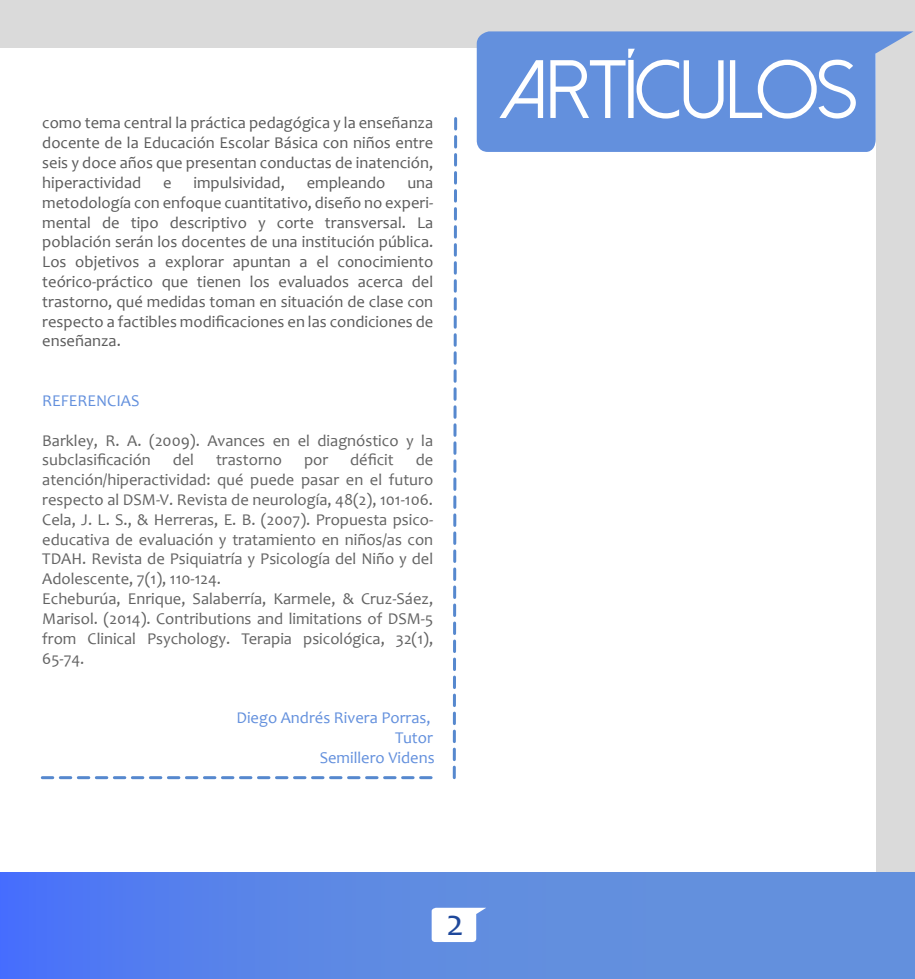
<style>
.page{position:relative;width:915px;height:979px;background:#fff}
.page>*{position:absolute;margin:0;border:0;box-sizing:border-box;transform-origin:0 0}
.t1{font:82.35px "Dolce Vita";color:#fff}
.t2{font:37.5px "Candara";color:#1f499b}
.t3{font:16.5px/19.8px "Candara";color:#5b5b5b;text-align:justify}
.t4{font:16.5px/19.8px "Candara";color:#636363}
.t5{font:16.5px/19.8px "Candara";color:#6390dd;text-align:right}
.s1{color:#666}
</style>
<div class="page">
<div style="left:0;top:0;width:914px;height:978px;background:#dadada"></div>
<div style="left:0;top:48px;width:875px;height:906px;background:#fff"></div>
<div style="left:0;top:872px;width:914px;height:106px;background:linear-gradient(to right,#5079f3,#6997d6)"></div>
<svg style="left:476px;top:31px;width:437px;height:121px;background:#6d96dc"></svg>
<svg style="left:431px;top:907px;width:55px;height:34px"></svg>
<svg style="left:42px;top:776px;width:389px;height:2px"></svg>
<svg style="left:452px;top:117px;width:6px;height:663px"></svg>
<p class="t3" style="left:42px;top:113px;width:392px">como tema central la práctica pedagógica y la enseñanza docente de la Educación Escolar Básica con niños entre seis y doce años que presentan conductas de inatención, hiperactividad</p>
<p class="t3" style="left:163px;top:172px;width:10px">e</p>
<p class="t3" style="left:193px;top:172px;width:93px">impulsividad,</p>
<p class="t3" style="left:306px;top:172px;width:80px">empleando</p>
<p class="t3" style="left:42px;top:172px;width:392px;text-indent:365px">una metodología con enfoque cuantitativo, diseño no experi&shy;mental de tipo descriptivo y corte transversal. La población serán los docentes de una institución pública.<br>Los objetivos a explorar apuntan a el conocimiento teórico-práctico que tienen los evaluados acerca del trastorno, qué medidas toman en situación de clase con respecto a factibles modificaciones en las condiciones de enseñanza.</p>
<p class="t5" style="left:42px;top:390px;width:99px">REFERENCIAS</p>
<p class="t4" style="left:42px;top:430px;width:392px">Barkley, R. A. (2009). Avances en el diagnóstico y la subclasificación</p>
<p class="t4" style="left:173px;top:450px;width:23px">del</p>
<p class="t4" style="left:216px;top:450px;width:67px">trastorno</p>
<p class="t4" style="left:304px;top:450px;width:26px">por</p>
<p class="t4" style="left:350px;top:450px;width:45px">déficit</p>
<p class="t4" style="left:42px;top:450px;width:392px;text-indent:373px">de atención/hiperactividad: qué puede pasar en el futuro respecto al DSM-V. Revista de neurología, 48(2), 101-106.<br>Cela, J. L. S., &amp; Herreras, E. B. (2007). Propuesta psico&shy;educativa de evaluación y tratamiento en niños/as con TDAH. Revista de Psiquiatría y Psicología del Niño y del Adolescente, 7(1), 110-124.<br>Echeburúa, Enrique, Salaberría, Karmele, &amp; Cruz-Sáez, Marisol. (2014). Contributions and limitations of DSM-5 from Clinical Psychology. Terapia psicológica, 32(1), 65-74<span class="s1">.</span></p>
<p class="t5" style="left:236px;top:707px;width:200px">Diego Andrés Rivera Porras,<br>Tutor<br>Semillero Videns</p>
<h1 class="t1" style="left:499px;top:48px;width:359px">ARTÍCULOS</h1>
<h2 class="t2" style="left:446px;top:898px;width:19px">2</h2>
</div>
